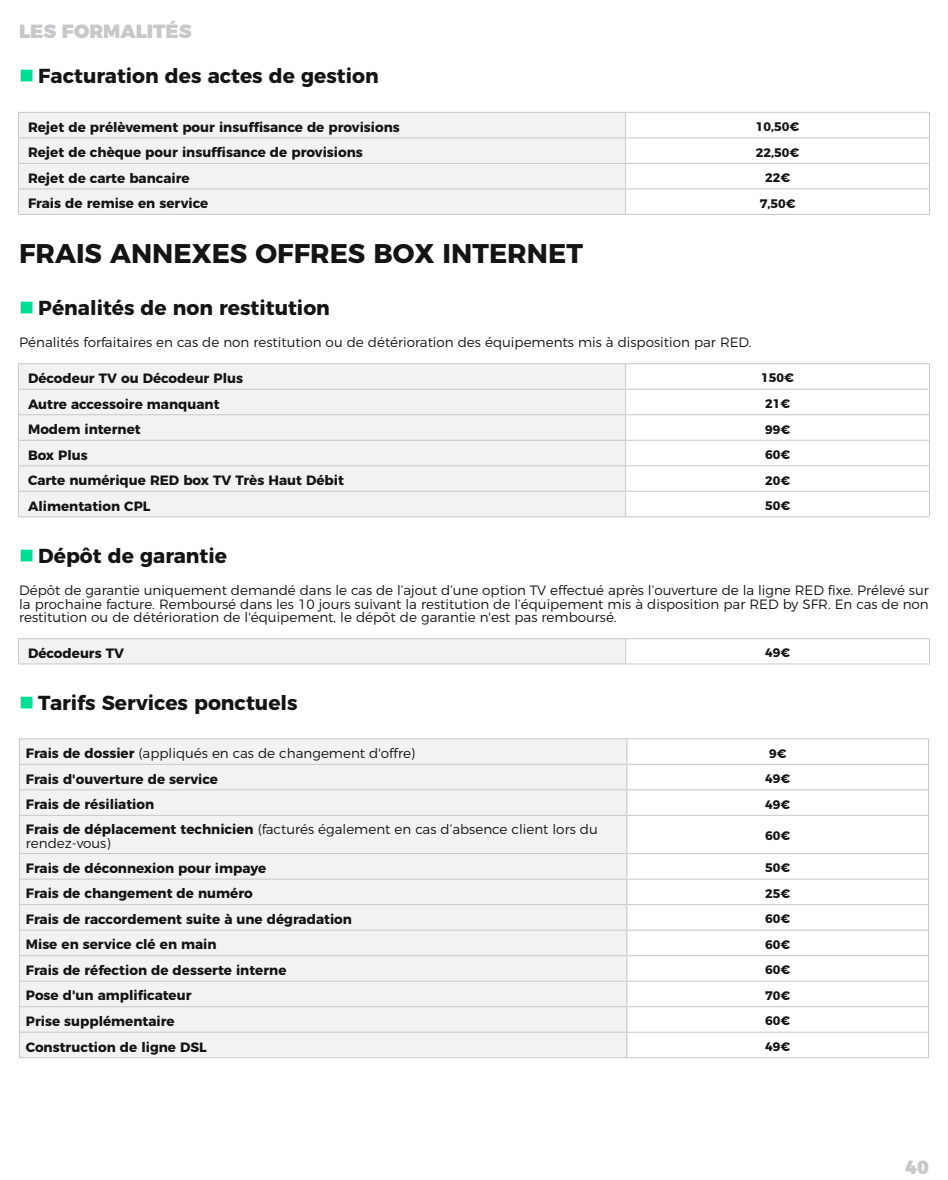
<style>
.page{position:relative;width:948px;height:1180px;background:#fff}
.page>*{position:absolute;margin:0;border:0;box-sizing:border-box;transform-origin:0 0}
.t1{font:700 27px "Montserrat";color:#131413}
.t2{font:700 20.25px "Montserrat";color:#131413}
.t3{font:900 19.12px "Montserrat";color:#c7c8ca}
.t4{font:700 13.5px/25.2px "Montserrat";color:#131413}
.t5{font:300 13.5px/13.5px "Montserrat";color:#131413;text-align:justify}
.t6{font:700 12.38px "Montserrat";color:#131413}
.s1{font-weight:700}
.s2{font-weight:300}
</style>
<div class="page">
<div style="left:19px;top:113px;width:606px;height:101px;background:#f2f2f2"></div>
<hr style="left:625px;top:112px;width:304px;height:1px;background:#c7c8ca">
<hr style="left:18px;top:112px;width:607px;height:1px;background:#c7c8ca">
<hr style="left:18px;top:137px;width:607px;height:1px;background:#c7c8ca">
<svg style="left:18px;top:113px;width:1px;height:101px"></svg>
<svg style="left:625px;top:113px;width:1px;height:101px"></svg>
<hr style="left:18px;top:214px;width:607px;height:1px;background:#c7c8ca">
<hr style="left:625px;top:137px;width:304px;height:1px;background:#c7c8ca">
<hr style="left:18px;top:163px;width:607px;height:1px;background:#c7c8ca">
<hr style="left:625px;top:163px;width:304px;height:1px;background:#c7c8ca">
<hr style="left:18px;top:189px;width:607px;height:1px;background:#c7c8ca">
<hr style="left:625px;top:189px;width:304px;height:1px;background:#c7c8ca">
<hr style="left:625px;top:214px;width:304px;height:1px;background:#c7c8ca">
<div style="left:19px;top:364px;width:606px;height:152px;background:#f2f2f2"></div>
<hr style="left:18px;top:363px;width:607px;height:1px;background:#c7c8ca">
<hr style="left:18px;top:491px;width:607px;height:1px;background:#c7c8ca">
<svg style="left:18px;top:364px;width:1px;height:152px"></svg>
<svg style="left:625px;top:364px;width:1px;height:152px"></svg>
<hr style="left:18px;top:516px;width:607px;height:1px;background:#c7c8ca">
<hr style="left:625px;top:363px;width:304px;height:1px;background:#c7c8ca">
<hr style="left:18px;top:389px;width:607px;height:1px;background:#c7c8ca">
<hr style="left:625px;top:389px;width:304px;height:1px;background:#c7c8ca">
<hr style="left:18px;top:414px;width:607px;height:1px;background:#c7c8ca">
<hr style="left:625px;top:414px;width:304px;height:1px;background:#c7c8ca">
<hr style="left:18px;top:440px;width:607px;height:1px;background:#c7c8ca">
<hr style="left:625px;top:440px;width:304px;height:1px;background:#c7c8ca">
<hr style="left:18px;top:465px;width:607px;height:1px;background:#c7c8ca">
<hr style="left:625px;top:465px;width:304px;height:1px;background:#c7c8ca">
<hr style="left:625px;top:491px;width:304px;height:1px;background:#c7c8ca">
<hr style="left:625px;top:516px;width:304px;height:1px;background:#c7c8ca">
<div style="left:18px;top:639px;width:607px;height:25px;background:#f2f2f2"></div>
<hr style="left:18px;top:638px;width:607px;height:1px;background:#c7c8ca">
<svg style="left:18px;top:639px;width:1px;height:25px"></svg>
<svg style="left:625px;top:639px;width:1px;height:25px"></svg>
<hr style="left:18px;top:664px;width:607px;height:1px;background:#c7c8ca">
<hr style="left:625px;top:638px;width:304px;height:1px;background:#c7c8ca">
<hr style="left:625px;top:664px;width:304px;height:1px;background:#c7c8ca">
<div style="left:20px;top:739px;width:606px;height:318px;background:#f2f2f2"></div>
<hr style="left:19px;top:738px;width:607px;height:1px;background:#c7c8ca">
<hr style="left:626px;top:738px;width:302px;height:1px;background:#c7c8ca">
<hr style="left:19px;top:764px;width:607px;height:1px;background:#c7c8ca">
<hr style="left:627px;top:764px;width:301px;height:1px;background:#c7c8ca">
<hr style="left:19px;top:789px;width:607px;height:1px;background:#c7c8ca">
<hr style="left:627px;top:789px;width:301px;height:1px;background:#c7c8ca">
<hr style="left:20px;top:815px;width:606px;height:1px;background:#c7c8ca">
<hr style="left:627px;top:815px;width:300px;height:1px;background:#c7c8ca">
<hr style="left:20px;top:853px;width:606px;height:1px;background:#c7c8ca">
<hr style="left:627px;top:853px;width:300px;height:1px;background:#c7c8ca">
<hr style="left:20px;top:879px;width:606px;height:1px;background:#c7c8ca">
<hr style="left:627px;top:879px;width:300px;height:1px;background:#c7c8ca">
<hr style="left:20px;top:904px;width:606px;height:1px;background:#c7c8ca">
<hr style="left:627px;top:904px;width:300px;height:1px;background:#c7c8ca">
<hr style="left:20px;top:930px;width:606px;height:1px;background:#c7c8ca">
<hr style="left:627px;top:930px;width:300px;height:1px;background:#c7c8ca">
<hr style="left:927px;top:815px;width:1px;height:39px;background:#c7c8ca">
<hr style="left:20px;top:955px;width:606px;height:1px;background:#c7c8ca">
<hr style="left:627px;top:955px;width:300px;height:1px;background:#c7c8ca">
<hr style="left:20px;top:981px;width:606px;height:1px;background:#c7c8ca">
<hr style="left:627px;top:981px;width:300px;height:1px;background:#c7c8ca">
<hr style="left:20px;top:1006px;width:606px;height:1px;background:#c7c8ca">
<hr style="left:627px;top:1006px;width:300px;height:1px;background:#c7c8ca">
<hr style="left:20px;top:1032px;width:606px;height:1px;background:#c7c8ca">
<hr style="left:627px;top:1032px;width:300px;height:1px;background:#c7c8ca">
<hr style="left:19px;top:1057px;width:607px;height:1px;background:#c7c8ca">
<hr style="left:626px;top:1057px;width:302px;height:1px;background:#c7c8ca">
<svg style="left:927px;top:878px;width:1px;height:155px"></svg>
<svg style="left:19px;top:739px;width:1px;height:76px"></svg>
<hr style="left:19px;top:815px;width:1px;height:39px;background:#c7c8ca">
<svg style="left:19px;top:854px;width:1px;height:203px"></svg>
<svg style="left:626px;top:739px;width:1px;height:76px"></svg>
<hr style="left:626px;top:815px;width:1px;height:39px;background:#c7c8ca">
<svg style="left:626px;top:854px;width:1px;height:203px"></svg>
<h3 class="t3" style="left:19px;top:15px;width:174px">LES FORMALITÉS</h3>
<h2 class="t2" style="left:38px;top:60px;width:342px">Facturation des actes de gestion</h2>
<p class="t4" style="left:28px;top:113px;width:373px">Rejet de prélèvement pour insuffisance de provisions</p>
<p class="t6" style="left:755px;top:117px;width:45px">10,50€</p>
<p class="t4" style="left:28px;top:139px;width:336px">Rejet de chèque pour insuffisance de provisions</p>
<p class="t6" style="left:755px;top:142px;width:45px">22,50€</p>
<p class="t4" style="left:28px;top:164px;width:163px">Rejet de carte bancaire</p>
<p class="t6" style="left:764px;top:168px;width:26px">22€</p>
<p class="t4" style="left:28px;top:190px;width:182px">Frais de remise en service</p>
<h1 class="t1" style="left:19px;top:231px;width:565px">FRAIS ANNEXES OFFRES BOX INTERNET</h1>
<h2 class="t2" style="left:38px;top:291px;width:293px">Pénalités de non restitution</h2>
<p class="t5" style="left:19px;top:335px;width:733px">Pénalités forfaitaires en cas de non restitution ou de détérioration des équipements mis à disposition par RED.</p>
<p class="t6" style="left:759px;top:193px;width:37px">7,50€</p>
<p class="t4" style="left:28px;top:365px;width:216px">Décodeur TV ou Décodeur Plus</p>
<p class="t6" style="left:761px;top:368px;width:34px">150€</p>
<p class="t4" style="left:28px;top:390px;width:193px">Autre accessoire manquant</p>
<p class="t6" style="left:764px;top:393px;width:26px">21€</p>
<p class="t4" style="left:28px;top:416px;width:114px">Modem internet</p>
<p class="t6" style="left:764px;top:419px;width:26px">99€</p>
<p class="t4" style="left:28px;top:441px;width:61px">Box Plus</p>
<p class="t6" style="left:764px;top:444px;width:26px">60€</p>
<p class="t4" style="left:28px;top:467px;width:317px">Carte numérique RED box TV Très Haut Débit</p>
<p class="t6" style="left:764px;top:470px;width:26px">20€</p>
<p class="t4" style="left:28px;top:492px;width:124px">Alimentation CPL</p>
<h2 class="t2" style="left:38px;top:539px;width:190px">Dépôt de garantie</h2>
<p class="t5" style="left:19px;top:583px;width:910px">Dépôt de garantie uniquement demandé dans le cas de ’l ajout d’une option TV effectué après ’l ouverture de la ligne RED fixe. Prélevé sur la prochaine facture. Remboursé dans les 10 jours suivant la restitution de ’l équipement mis à disposition par RED by SFR. En cas de non restitution ou de détérioration de 'l équipement le, dépôt de garantie n'est pas remboursé.</p>
<p class="t6" style="left:764px;top:643px;width:26px">49€</p>
<p class="t6" style="left:764px;top:495px;width:26px">50€</p>
<p class="t4" style="left:28px;top:639px;width:97px">Décodeurs TV</p>
<h2 class="t2" style="left:38px;top:686px;width:261px">Tarifs Services ponctuels</h2>
<p class="t5" style="left:26px;top:745px;width:391px"><span class="s1">Frais de dossier</span> (appliqués en cas de changement d'offre(</p>
<p class="t6" style="left:768px;top:743px;width:19px">9€</p>
<p class="t4" style="left:26px;top:765px;width:193px">Frais d'ouverture de service</p>
<p class="t6" style="left:765px;top:768px;width:26px">49€</p>
<p class="t4" style="left:26px;top:791px;width:573px">Frais de résiliation<br>Frais de déplacement technicien <span class="s2">(facturés également en cas d’absence client lors du</span></p>
<p class="t5" style="left:26px;top:835px;width:86px">rendez-vous(</p>
<p class="t6" style="left:765px;top:794px;width:26px">49€</p>
<p class="t6" style="left:765px;top:826px;width:26px">60€</p>
<p class="t4" style="left:26px;top:854px;width:242px">Frais de déconnexion pour impaye</p>
<p class="t6" style="left:765px;top:858px;width:26px">50€</p>
<p class="t4" style="left:26px;top:880px;width:228px">Frais de changement de numéro</p>
<p class="t6" style="left:765px;top:883px;width:26px">25€</p>
<p class="t4" style="left:26px;top:905px;width:327px">Frais de raccordement suite à une dégradation</p>
<p class="t6" style="left:765px;top:909px;width:26px">60€</p>
<p class="t4" style="left:26px;top:931px;width:192px">Mise en service clé en main</p>
<p class="t6" style="left:765px;top:934px;width:26px">60€</p>
<p class="t4" style="left:26px;top:956px;width:262px">Frais de réfection de desserte interne</p>
<p class="t6" style="left:765px;top:960px;width:26px">60€</p>
<p class="t4" style="left:26px;top:982px;width:167px">Pose d'un amplificateur</p>
<p class="t6" style="left:765px;top:985px;width:26px">70€</p>
<p class="t4" style="left:26px;top:1007px;width:150px">Prise supplémentaire</p>
<p class="t6" style="left:765px;top:1011px;width:26px">60€</p>
<p class="t4" style="left:26px;top:1033px;width:182px">Construction de ligne DSL</p>
<p class="t6" style="left:765px;top:1036px;width:26px">49€</p>
<h3 class="t3" style="left:904px;top:1151px;width:25px">40</h3>
</div>
